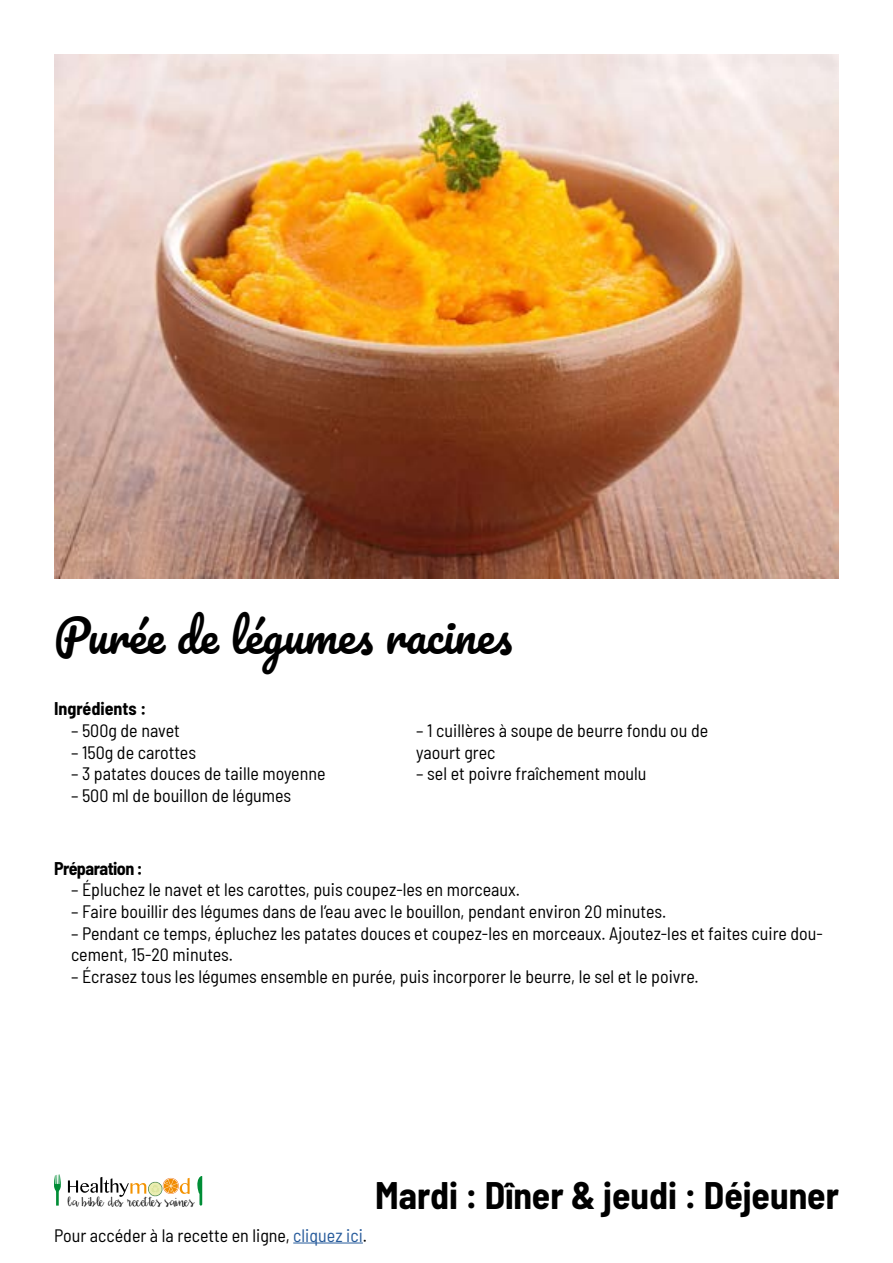
<style>
.page{position:relative;width:893px;height:1263px;background:#fff}
.page>*{position:absolute;margin:0;border:0;box-sizing:border-box;transform-origin:0 0}
.t1{font:45px "Pacifico";color:#000}
.t2{font:700 semi-condensed 37.5px "Barlow";color:#000}
.t3{font:semi-condensed 18px/21.6px "Barlow";color:#000}
.t4{font:700 semi-condensed 18px "Barlow";letter-spacing:-.02em;color:#000}
.t5{font:700 semi-condensed 18px "Barlow";color:#000}
.t6{font:13.8px "Daydreamer";color:#000}
.s1{color:#275b9b}
</style>
<div class="page">
<svg style="left:54px;top:1174px;width:7px;height:31px"></svg>
<svg style="left:68px;top:1177px;width:122px;height:20px"></svg>
<svg style="left:197px;top:1176px;width:5px;height:29px"></svg>
<hr style="left:293px;top:1242px;width:70px;height:1px;background:#275b9b">
<img style="left:54px;top:54px;width:785px;height:524px">
<h1 class="t1" style="left:54px;top:612px;width:460px">Purée de légumes racines</h1>
<p class="t5" style="left:54px;top:696px;width:94px">Ingrédients :</p>
<p class="t3" style="left:71px;top:718px;width:110px">– 500g de navet</p>
<p class="t3" style="left:71px;top:740px;width:127px">– 150g de carottes</p>
<p class="t3" style="left:71px;top:762px;width:256px">– 3 patates douces de taille moyenne</p>
<p class="t3" style="left:71px;top:783px;width:222px">– 500 ml de bouillon de légumes</p>
<p class="t3" style="left:416px;top:718px;width:294px">– 1 cuillères à soupe de beurre fondu ou de yaourt grec</p>
<p class="t3" style="left:416px;top:762px;width:232px">– sel et poivre fraîchement moulu</p>
<p class="t4" style="left:54px;top:855px;width:90px">Préparation :</p>
<p class="t3" style="left:71px;top:878px;width:450px">– Épluchez le navet et les carottes, puis coupez-les en morceaux.</p>
<p class="t3" style="left:71px;top:899px;width:597px">– Faire bouillir des légumes dans de l’eau avec le bouillon, pendant environ 20 minutes.</p>
<p class="t3" style="left:71px;top:921px;width:753px">– Pendant ce temps, épluchez les patates douces et coupez-les en morceaux. Ajoutez-les et faites cuire dou&shy;cement, 15-20 minutes.</p>
<p class="t3" style="left:71px;top:964px;width:629px">– Écrasez tous les légumes ensemble en purée, puis incorporer le beurre, le sel et le poivre.</p>
<p class="t6" style="left:68px;top:1193px;width:128px">la bible des recettes saines</p>
<p class="t3" style="left:54px;top:1223px;width:315px">Pour accéder à la recette en ligne, <span class="s1">cliquez ici</span>.</p>
<h2 class="t2" style="left:375px;top:1168px;width:465px">Mardi : Dîner &amp; jeudi : Déjeuner</h2>
</div>
